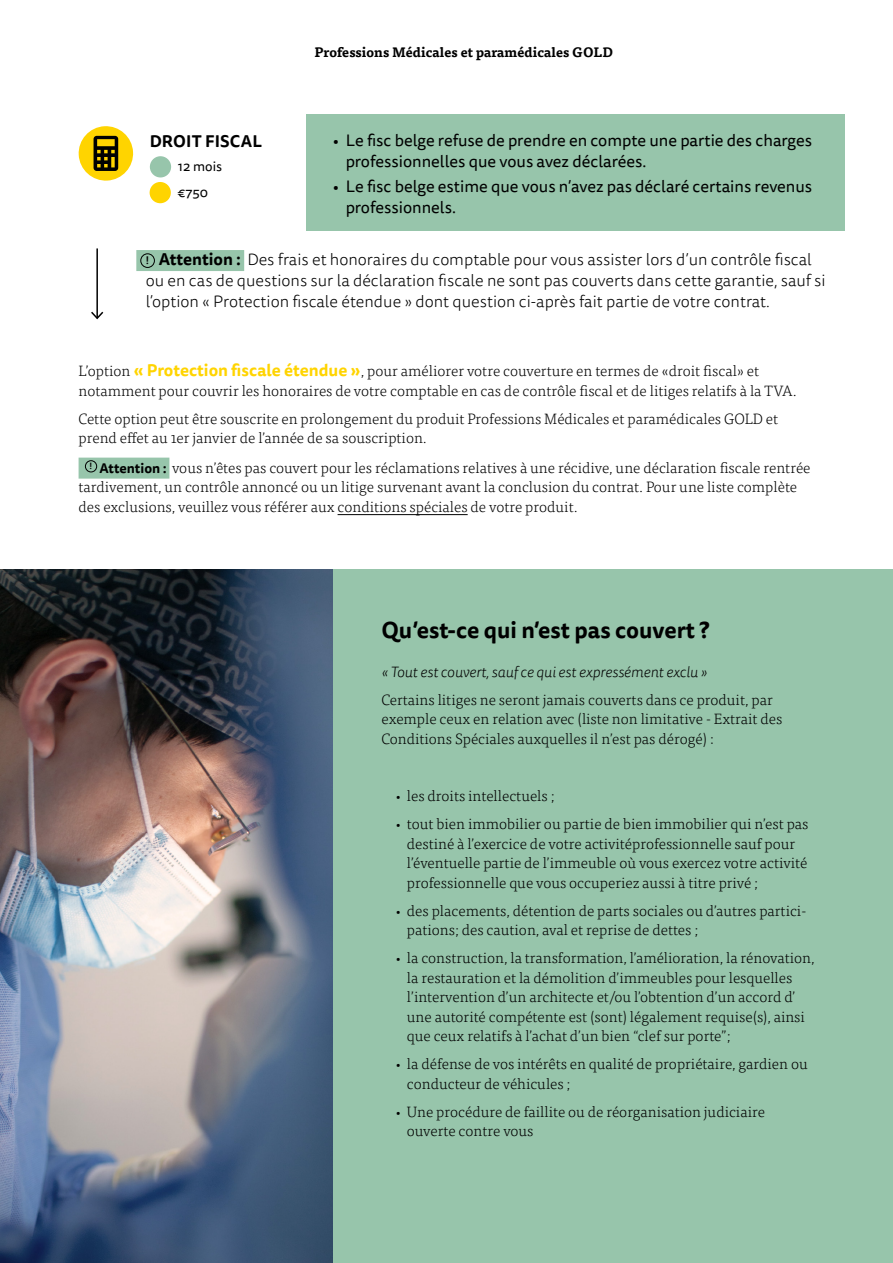
<style>
.page{position:relative;width:893px;height:1263px;background:#fff}
.page>*{position:absolute;margin:0;border:0;box-sizing:border-box;transform-origin:0 0}
.t1{font:700 22.5px "Tisa Sans Pro";color:#000}
.t2{font:300 16.5px/21px "Tisa Sans Pro";color:#000}
.t3{font:16.5px/21px "Tisa Sans Pro";color:#000}
.t4{font:700 16.5px "Tisa Sans Pro";letter-spacing:.01em;color:#000}
.t5{font:300 15px/19.5px "Tisa Pro";color:#000}
.t6{font:italic 300 15px "Tisa Sans Pro";color:#000}
.t7{font:700 13.5px "Tisa Pro";color:#000}
.t8{font:13.5px/26.7px "Tisa Sans Pro";color:#000}
.t9{font:500 10.95px "Tisa Sans Pro";color:#000}
.t10{font:500 9px "Tisa Sans Pro";color:#000}
.s1{font-weight:700}
.s2{font-family:"Tisa Sans Pro";font-weight:700;font-size:16.5px;color:#ffd400}
.s3{font-family:"Tisa Sans Pro";font-weight:700;font-size:13.5px}
</style>
<div class="page">
<div style="left:333px;top:570px;width:560px;height:693px;background:#97c5ab"></div>
<div style="left:306px;top:114px;width:538px;height:117px;background:#97c5ab"></div>
<div style="left:79px;top:458px;width:90px;height:21px;background:#97c5ab"></div>
<hr style="left:338px;top:514px;width:130px;height:1px;background:#000">
<img style="left:0;top:570px;width:333px;height:693px">
<div style="left:85px;top:460px;width:12px;height:12px;border:1px solid #000;border-radius:50%"></div>
<div style="left:150px;top:156px;width:21px;height:22px;background:#97c5ab;border-radius:50%"></div>
<div style="left:149px;top:182px;width:22px;height:22px;background:#ffd400;border-radius:50%"></div>
<svg style="left:78px;top:126px;width:56px;height:55px"></svg>
<hr style="left:96px;top:248px;width:2px;height:70px;background:#000">
<svg style="left:91px;top:310px;width:13px;height:10px"></svg>
<div style="left:136px;top:250px;width:108px;height:21px;background:#97c5ab"></div>
<div style="left:140px;top:253px;width:15px;height:15px;border:1px solid #000;border-radius:50%"></div>
<p class="t7" style="left:314px;top:41px;width:300px">Professions Médicales et paramédicales GOLD</p>
<p class="t4" style="left:150px;top:129px;width:114px">DROIT FISCAL</p>
<p class="t3" style="left:346px;top:130px;width:468px;text-indent:-13px">• Le fisc belge refuse de prendre en compte une partie des charges professionnelles que vous avez déclarées.</p>
<p class="t3" style="left:346px;top:176px;width:468px;text-indent:-13px">• Le fisc belge estime que vous n’avez pas déclaré certains revenus professionnels.</p>
<p class="t8" style="left:178px;top:153px;width:46px">12 mois €750</p>
<p class="t2" style="left:146px;top:249px;width:681px;text-indent:13px"><span class="s1">Attention :</span> Des frais et honoraires du comptable pour vous assister lors d’un contrôle fiscal ou en cas de questions sur la déclaration fiscale ne sont pas couverts dans cette garantie, sauf si l’option « Protection fiscale étendue » dont question ci-après fait partie de votre contrat.</p>
<p class="t9" style="left:146px;top:252px;width:5px">!</p>
<p class="t5" style="left:79px;top:360px;width:720px">L’option <span class="s2">« Protection fiscale étendue »</span>, pour améliorer votre couverture en termes de «droit fiscal» et notamment pour couvrir les honoraires de votre comptable en cas de contrôle fiscal et de litiges relatifs à la TVA.</p>
<p class="t5" style="left:79px;top:408px;width:701px">Cette option peut être souscrite en prolongement du produit Professions Médicales et paramédicales GOLD et prend effet au 1er janvier de l’année de sa souscription.</p>
<p class="t5" style="left:79px;top:457px;width:733px;text-indent:21px"><span class="s3">Attention :</span> vous n’êtes pas couvert pour les réclamations relatives à une récidive, une déclaration fiscale rentrée tardivement, un contrôle annoncé ou un litige survenant avant la conclusion du contrat. Pour une liste complète des exclusions, veuillez vous référer aux conditions spéciales de votre produit.</p>
<p class="t10" style="left:90px;top:460px;width:4px">!</p>
<h1 class="t1" style="left:381px;top:614px;width:329px">Qu’est-ce qui n’est pas couvert ?</h1>
<p class="t6" style="left:381px;top:662px;width:327px">« Tout est couvert, sauf ce qui est expressément exclu »</p>
<p class="t5" style="left:381px;top:689px;width:402px">Certains litiges ne seront jamais couverts dans ce produit, par exemple ceux en relation avec (liste non limitative - Extrait des<br>Conditions Spéciales auxquelles il n’est pas dérogé) :</p>
<p class="t5" style="left:394px;top:785px;width:162px">• les droits intellectuels ;</p>
<p class="t5" style="left:407px;top:813px;width:403px;text-indent:-13px">• tout bien immobilier ou partie de bien immobilier qui n’est pas destiné à l’exercice de votre activitéprofessionnelle sauf pour l’éventuelle partie de l’immeuble où vous exercez votre activité professionnelle que vous occuperiez aussi à titre privé ;</p>
<p class="t5" style="left:407px;top:900px;width:401px;text-indent:-13px">• des placements, détention de parts sociales ou d’autres partici&shy;pations; des caution, aval et reprise de dettes ;</p>
<p class="t5" style="left:407px;top:947px;width:409px;text-indent:-13px">• la construction, la transformation, l’amélioration, la rénovation, la restauration et la démolition d’immeubles pour lesquelles l’intervention d’un architecte et/ou l’obtention d’un accord d’ une autorité compétente est (sont) légalement requise(s), ainsi que ceux relatifs à l’achat d’un bien “clef sur porte”;</p>
<p class="t5" style="left:407px;top:1053px;width:402px;text-indent:-13px">• la défense de vos intérêts en qualité de propriétaire, gardien ou conducteur de véhicules ;</p>
<p class="t5" style="left:407px;top:1101px;width:359px;text-indent:-13px">• Une procédure de faillite ou de réorganisation judiciaire ouverte contre vous</p>
</div>
